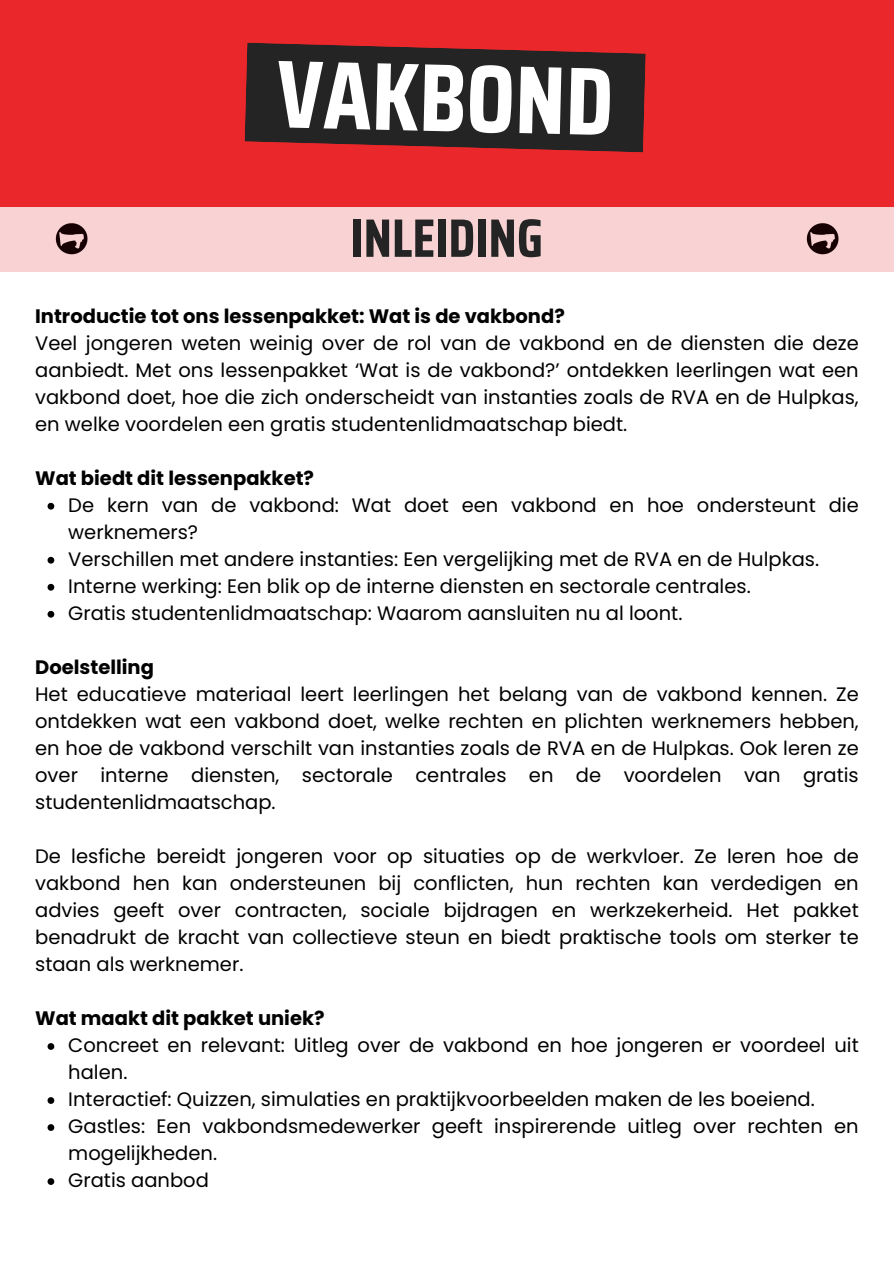
<style>
.page{position:relative;width:894px;height:1264px;background:#fff}
.page>*{position:absolute;margin:0;border:0;box-sizing:border-box;transform-origin:0 0}
.t1{font:700 96.45px "Saira Condensed";color:#fff}
.t2{font:700 54.15px "Saira Condensed";color:#242424}
.t3{font:19.5px/27px "Poppins";color:#000;text-align:justify}
.t4{font:700 19.5px "Poppins";color:#000}
</style>
<div class="page">
<div style="left:0;top:0;width:893px;height:1263px;background:#ea272a"></div>
<div style="left:0;top:272px;width:893px;height:991px;background:#fff"></div>
<svg style="left:48px;top:503px;width:6px;height:6px"></svg>
<svg style="left:48px;top:557px;width:6px;height:6px"></svg>
<svg style="left:48px;top:584px;width:6px;height:6px"></svg>
<svg style="left:48px;top:611px;width:6px;height:6px"></svg>
<svg style="left:48px;top:1043px;width:6px;height:6px"></svg>
<svg style="left:48px;top:1097px;width:6px;height:6px"></svg>
<svg style="left:48px;top:1124px;width:6px;height:6px"></svg>
<svg style="left:48px;top:1178px;width:6px;height:6px"></svg>
<svg style="left:244px;top:43px;width:401px;height:109px;background:#382424"></svg>
<div style="left:0;top:207px;width:893px;height:65px;background:#f9d2d3"></div>
<img style="left:55px;top:223px;width:33px;height:32px">
<img style="left:806px;top:223px;width:33px;height:32px">
<p class="t1" style="left:278px;top:19px;width:338px;rotate:1deg">VAKBOND</p>
<p class="t2" style="left:350px;top:195px;width:194px">INLEIDING</p>
<h1 class="t4" style="left:35px;top:302px;width:531px">Introductie tot ons lessenpakket: Wat is de vakbond?</h1>
<p class="t3" style="left:35px;top:329px;width:824px">Veel jongeren weten weinig over de rol van de vakbond en de diensten die deze aanbiedt. Met ons lessenpakket ‘Wat is de vakbond?’ ontdekken leerlingen wat een vakbond doet, hoe die zich onderscheidt van instanties zoals de RVA en de Hulpkas, en welke voordelen een gratis studentenlidmaatschap biedt.</p>
<p class="t4" style="left:35px;top:464px;width:280px">Wat biedt dit lessenpakket?</p>
<p class="t3" style="left:68px;top:491px;width:791px">De kern van de vakbond: Wat doet een vakbond en hoe ondersteunt die werknemers?</p>
<p class="t3" style="left:68px;top:545px;width:752px">Verschillen met andere instanties: Een vergelijking met de RVA en de Hulpkas.</p>
<p class="t3" style="left:68px;top:572px;width:683px">Interne werking: Een blik op de interne diensten en sectorale centrales.</p>
<h3 class="t3" style="left:68px;top:599px;width:615px">Gratis studentenlidmaatschap: Waarom aansluiten nu al loont.</h3>
<p class="t4" style="left:35px;top:653px;width:120px">Doelstelling</p>
<p class="t3" style="left:35px;top:680px;width:824px">Het educatieve materiaal leert leerlingen het belang van de vakbond kennen. Ze ontdekken wat een vakbond doet, welke rechten en plichten werknemers hebben, en hoe de vakbond verschilt van instanties zoals de RVA en de Hulpkas. Ook leren ze over interne diensten, sectorale centrales en de voordelen van gratis studentenlidmaatschap.</p>
<p class="t3" style="left:35px;top:842px;width:824px">De lesfiche bereidt jongeren voor op situaties op de werkvloer. Ze leren hoe de vakbond hen kan ondersteunen bij conflicten, hun rechten kan verdedigen en advies geeft over contracten, sociale bijdragen en werkzekerheid. Het pakket benadrukt de kracht van collectieve steun en biedt praktische tools om sterker te staan als werknemer.</p>
<p class="t4" style="left:35px;top:1004px;width:291px">Wat maakt dit pakket uniek?</p>
<p class="t3" style="left:68px;top:1031px;width:791px">Concreet en relevant: Uitleg over de vakbond en hoe jongeren er voordeel uit halen.</p>
<p class="t3" style="left:68px;top:1085px;width:747px">Interactief: Quizzen, simulaties en praktijkvoorbeelden maken de les boeiend.</p>
<p class="t3" style="left:68px;top:1112px;width:791px">Gastles: Een vakbondsmedewerker geeft inspirerende uitleg over rechten en mogelijkheden.</p>
<h3 class="t3" style="left:68px;top:1166px;width:142px">Gratis aanbod</h3>
</div>
